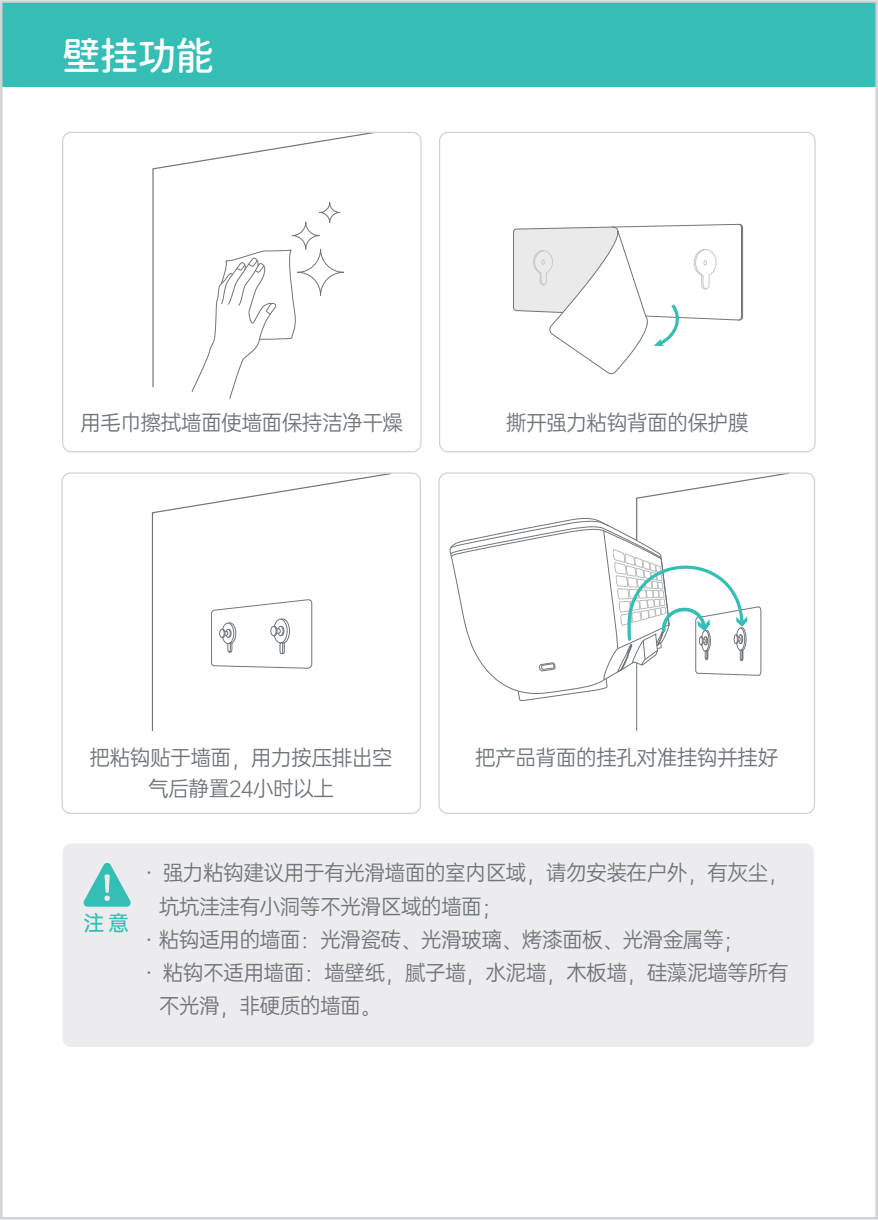
<style>
.page{position:relative;width:878px;height:1220px;background:#fff}
.page>*{position:absolute;margin:0;border:0;box-sizing:border-box;transform-origin:0 0}
.t1{font:38.7px "Jiang Cheng Yuan Ti 500 W";color:#fff}
.t2{font:21px/30.9px "OPPO Sans S R";letter-spacing:-.04em;color:#6f757a;text-align:center}
.t3{font:21px "OPPO Sans S M";color:#34beb5}
</style>
<div class="page">
<div style="left:1px;top:1px;width:876px;height:86px;background:#34beb5"></div>
<svg style="left:152px;top:131px;width:224px;height:257px"></svg>
<hr style="left:636px;top:662px;width:1px;height:68px;background:#6f757a">
<svg style="left:151px;top:474px;width:240px;height:257px"></svg>
<svg style="left:211px;top:599px;width:102px;height:70px"></svg>
<div style="left:61px;top:472px;width:360px;height:341px;border:1px solid #d1d2d4;border-radius:9px"></div>
<svg style="left:513px;top:223px;width:230px;height:152px"></svg>
<div style="left:297px;top:249px;width:47px;height:47px;border:1px solid #6f757a;border-radius:50%"></div>
<div style="left:292px;top:221px;width:28px;height:28px;border:1px solid #6f757a;border-radius:50%"></div>
<div style="left:319px;top:202px;width:21px;height:21px;border:1px solid #6f757a;border-radius:50%"></div>
<svg style="left:191px;top:248px;width:107px;height:151px"></svg>
<div style="left:63px;top:843px;width:751px;height:203px;background:#ececee;border-radius:9px"></div>
<svg style="left:83px;top:863px;width:48px;height:43px"></svg>
<div style="left:62px;top:132px;width:360px;height:320px;border:1px solid #d1d2d4;border-radius:9px"></div>
<div style="left:439px;top:132px;width:377px;height:320px;border:1px solid #d1d2d4;border-radius:9px"></div>
<svg style="left:450px;top:472px;width:340px;height:228px"></svg>
<h1 class="t1" style="left:62px;top:34px;width:154px">壁挂功能</h1>
<p class="t2" style="left:80px;top:406px;width:325px">用毛巾擦拭墙面使墙面保持洁净干燥</p>
<p class="t2" style="left:506px;top:406px;width:244px">撕开强力粘钩背面的保护膜</p>
<p class="t2" style="left:90px;top:740px;width:305px">把粘钩贴于墙面，用力按压排出空气后静置24小时以上</p>
<p class="t2" style="left:475px;top:740px;width:305px">把产品背面的挂孔对准挂钩并挂好</p>
<p class="t3" style="left:83px;top:905px;width:47px">注 意</p>
<p class="t2" style="left:144px;top:856px;width:646px">· 强力粘钩建议用于有光滑墙面的室内区域，请勿安装在户外，有灰尘，</p>
<p class="t2" style="left:159px;top:889px;width:345px">坑坑洼洼有小洞等不光滑区域的墙面；</p>
<p class="t2" style="left:144px;top:922px;width:602px">· 粘钩适用的墙面：光滑瓷砖、光滑玻璃、烤漆面板、光滑金属等；</p>
<p class="t2" style="left:144px;top:955px;width:646px">· 粘钩不适用墙面：墙壁纸，腻子墙，水泥墙，木板墙，硅藻泥墙等所有</p>
<p class="t2" style="left:159px;top:988px;width:224px">不光滑，非硬质的墙面。</p>
</div>
